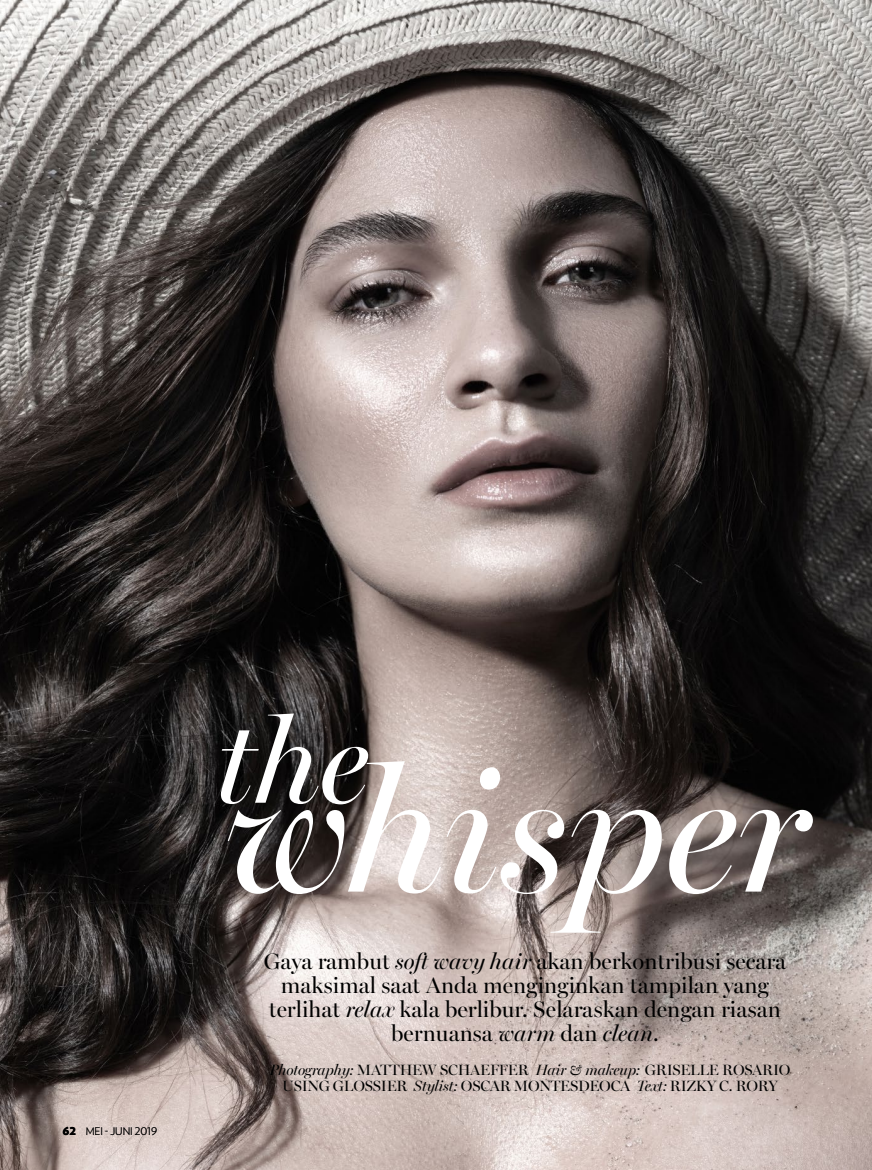
<style>
.page{position:relative;width:872px;height:1170px;background:#fff}
.page>*{position:absolute;margin:0;border:0;box-sizing:border-box;transform-origin:0 0}
.t1{font:italic 175.65px "Miller Banner";color:#fff}
.t2{font:italic 120.15px "Miller Banner";color:#fff}
.t3{font:22.5px/24px "Miller Banner";color:#000;text-align:center}
.t4{font:15px/16.5px "Miller Banner";letter-spacing:-.015em;color:#000;text-align:center}
.t5{font:300 10.5px "Verlag";color:#000}
.s1{font-weight:900;font-size:13.5px}
.s2{font-style:italic}
</style>
<div class="page">
<img style="left:0;top:0;width:872px;height:1169px">
<p class="t5" style="left:63px;top:1123px;width:96px"><span class="s1">62</span> MEI - JUNI 2019</p>
<h2 class="t2" style="left:216px;top:690px;width:154px">the</h2>
<h1 class="t1" style="left:224px;top:727px;width:587px">whisper</h1>
<p class="t3" style="left:264px;top:948px;width:524px">Gaya rambut <span class="s2">soft wavy hair</span> akan berkontribusi secara maksimal saat Anda menginginkan tampilan yang terlihat <span class="s2">relax</span> kala berlibur. Selaraskan dengan riasan bernuansa <span class="s2">warm</span> dan <span class="s2">clean</span>.</p>
<p class="t4" style="left:270px;top:1060px;width:522px"><span class="s2">Photography:</span> matthew schaeffer <span class="s2">Hair &amp; makeup:</span> Griselle Rosario using Gloss ier <span class="s2">Stylist:</span> Oscar Montesdeoca <span class="s2">Text:</span> rizky c. rory</p>
</div>
